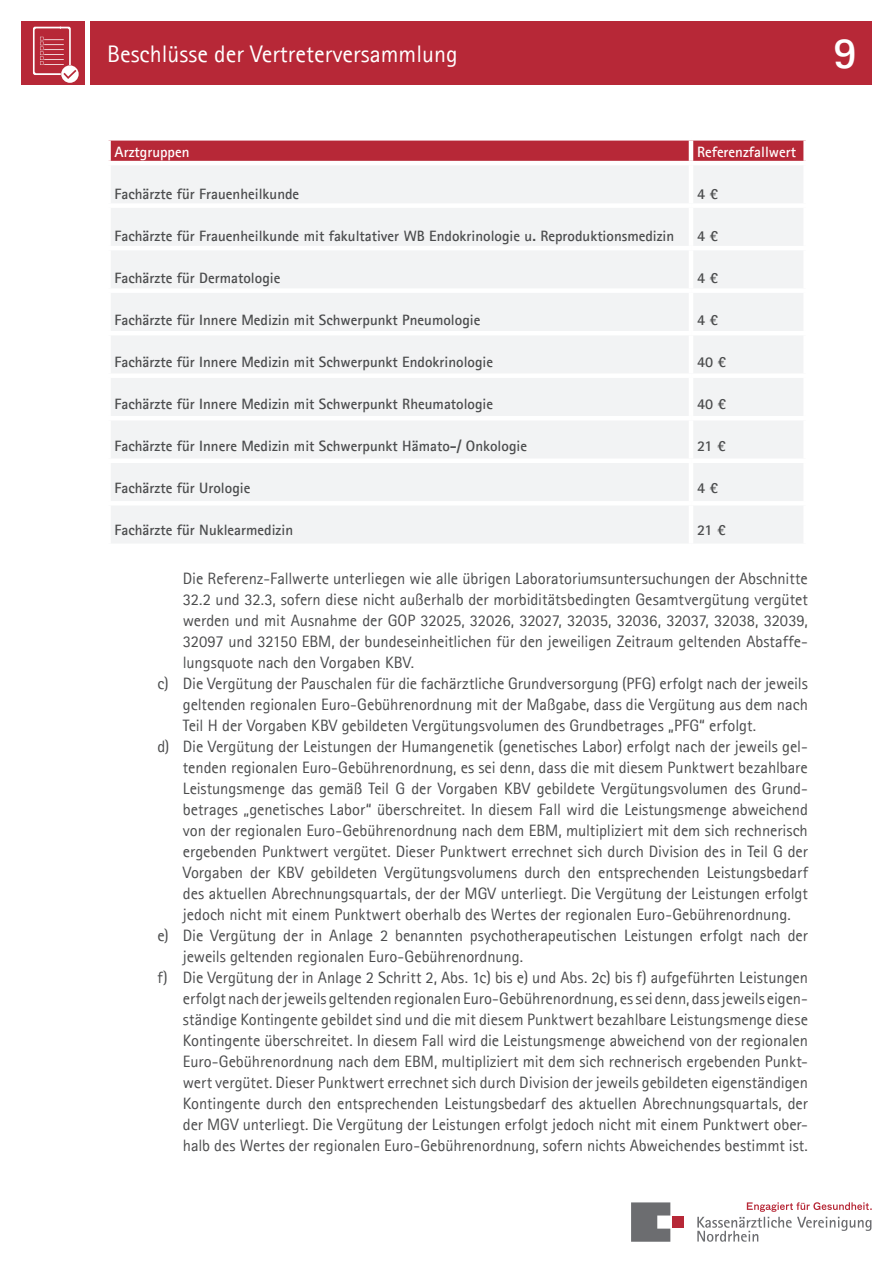
<style>
.page{position:relative;width:893px;height:1263px;background:#fff}
.page>*{position:absolute;margin:0;border:0;box-sizing:border-box;transform-origin:0 0}
.t1{font:700 45px "Agfa Rotis Sans Serif";color:#fff}
.t2{font:24px "Agfa Rotis Sans Serif";color:#fff}
._0_0_1_Aufzählung_1{font:16.5px/21px "Agfa Rotis Sans Serif";letter-spacing:-.005em;color:#4b4c4d;text-align:justify}
._3_0_Kasten_-_Übersc{font:700 15px "Agfa Rotis Sans Serif";color:#4b4c4d}
._3_0_Kasten_-_Übersc-2{font:700 15px "Agfa Rotis Sans Serif";color:#fff}
</style>
<div class="page">
<svg style="left:631px;top:1202px;width:39px;height:40px;background:#7e7f82"></svg>
<div style="left:672px;top:1216px;width:11px;height:12px;background:#b72837"></div>
<svg style="left:697px;top:1202px;width:175px;height:40px"></svg>
<div style="left:90px;top:21px;width:782px;height:64px;background:#b72837"></div>
<div style="left:21px;top:21px;width:64px;height:64px;background:#b72837"></div>
<svg style="left:33px;top:27px;width:46px;height:56px"></svg>
<div style="left:111px;top:141px;width:692px;height:20px;background:#b72837"></div>
<div style="left:111px;top:166px;width:692px;height:377px;background:#f2f3f4"></div>
<hr style="left:689px;top:141px;width:4px;height:20px;background:#fff">
<hr style="left:689px;top:165px;width:4px;height:38px;background:#fff">
<div style="left:106px;top:203px;width:585px;height:5px;background:#fff"></div>
<div style="left:691px;top:203px;width:117px;height:5px;background:#fff"></div>
<hr style="left:689px;top:208px;width:4px;height:38px;background:#fff">
<hr style="left:106px;top:246px;width:585px;height:4px;background:#fff">
<hr style="left:691px;top:246px;width:117px;height:4px;background:#fff">
<hr style="left:689px;top:250px;width:4px;height:38px;background:#fff">
<div style="left:106px;top:288px;width:585px;height:5px;background:#fff"></div>
<div style="left:691px;top:288px;width:117px;height:5px;background:#fff"></div>
<hr style="left:689px;top:293px;width:4px;height:38px;background:#fff">
<hr style="left:106px;top:331px;width:585px;height:4px;background:#fff">
<hr style="left:691px;top:331px;width:117px;height:4px;background:#fff">
<hr style="left:689px;top:335px;width:4px;height:38px;background:#fff">
<div style="left:106px;top:373px;width:585px;height:5px;background:#fff"></div>
<div style="left:691px;top:373px;width:117px;height:5px;background:#fff"></div>
<hr style="left:689px;top:378px;width:4px;height:38px;background:#fff">
<hr style="left:106px;top:416px;width:585px;height:4px;background:#fff">
<hr style="left:691px;top:416px;width:117px;height:4px;background:#fff">
<hr style="left:689px;top:420px;width:4px;height:38px;background:#fff">
<div style="left:106px;top:458px;width:585px;height:5px;background:#fff"></div>
<div style="left:691px;top:458px;width:117px;height:5px;background:#fff"></div>
<hr style="left:689px;top:463px;width:4px;height:38px;background:#fff">
<hr style="left:106px;top:501px;width:585px;height:4px;background:#fff">
<hr style="left:691px;top:501px;width:117px;height:4px;background:#fff">
<hr style="left:689px;top:505px;width:4px;height:38px;background:#fff">
<h2 class="t2" style="left:107px;top:40px;width:352px">Beschlüsse der Vertreterversammlung</h2>
<h1 class="t1" style="left:833px;top:25px;width:26px">9</h1>
<p class="_3_0_Kasten_-_Übersc-2" style="left:115px;top:142px;width:76px">Arztgruppen</p>
<p class="_3_0_Kasten_-_Übersc-2" style="left:697px;top:142px;width:101px">Referenzfallwert</p>
<p class="_3_0_Kasten_-_Übersc" style="left:115px;top:184px;width:186px">Fachärzte für Frauenheilkunde</p>
<p class="_3_0_Kasten_-_Übersc" style="left:697px;top:184px;width:23px">4 €</p>
<p class="_3_0_Kasten_-_Übersc" style="left:115px;top:226px;width:561px">Fachärzte für Frauenheilkunde mit fakultativer WB Endokrinologie u. Reproduktionsmedizin</p>
<p class="_3_0_Kasten_-_Übersc" style="left:697px;top:226px;width:23px">4 €</p>
<p class="_3_0_Kasten_-_Übersc" style="left:115px;top:268px;width:167px">Fachärzte für Dermatologie</p>
<p class="_3_0_Kasten_-_Übersc" style="left:697px;top:268px;width:23px">4 €</p>
<p class="_3_0_Kasten_-_Übersc" style="left:115px;top:310px;width:367px">Fachärzte für Innere Medizin mit Schwerpunkt Pneumologie</p>
<p class="_3_0_Kasten_-_Übersc" style="left:697px;top:310px;width:23px">4 €</p>
<p class="_3_0_Kasten_-_Übersc" style="left:115px;top:352px;width:380px">Fachärzte für Innere Medizin mit Schwerpunkt Endokrinologie</p>
<p class="_3_0_Kasten_-_Übersc" style="left:697px;top:352px;width:31px">40 €</p>
<p class="_3_0_Kasten_-_Übersc" style="left:115px;top:394px;width:380px">Fachärzte für Innere Medizin mit Schwerpunkt Rheumatologie</p>
<p class="_3_0_Kasten_-_Übersc" style="left:697px;top:394px;width:31px">40 €</p>
<p class="_3_0_Kasten_-_Übersc" style="left:115px;top:436px;width:414px">Fachärzte für Innere Medizin mit Schwerpunkt Hämato-/ Onkologie</p>
<p class="_3_0_Kasten_-_Übersc" style="left:697px;top:436px;width:30px">21 €</p>
<p class="_3_0_Kasten_-_Übersc" style="left:115px;top:478px;width:137px">Fachärzte für Urologie</p>
<p class="_3_0_Kasten_-_Übersc" style="left:697px;top:478px;width:23px">4 €</p>
<p class="_3_0_Kasten_-_Übersc" style="left:115px;top:520px;width:180px">Fachärzte für Nuklearmedizin</p>
<p class="_3_0_Kasten_-_Übersc" style="left:697px;top:520px;width:30px">21 €</p>
<p class="_0_0_1_Aufzählung_1" style="left:183px;top:568px;width:627px">Die Referenz-Fallwerte unterliegen wie alle übrigen Laboratoriumsuntersuchungen der Abschnitte 32.2 und 32.3, sofern diese nicht außerhalb der morbiditätsbedingten Gesamtvergütung vergütet werden und mit Ausnahme der GOP 32025, 32026, 32027, 32035, 32036, 32037, 32038, 32039, 32097 und 32150 EBM, der bundeseinheitlichen für den jeweiligen Zeitraum geltenden Abstaffe&shy;lungsquote nach den Vorgaben KBV.</p>
<p class="_0_0_1_Aufzählung_1" style="left:183px;top:673px;width:627px;text-indent:-26px">c) Die Vergütung der Pauschalen für die fachärztliche Grundversorgung (PFG) erfolgt nach der jeweils geltenden regionalen Euro-Gebührenordnung mit der Maßgabe, dass die Vergütung aus dem nach Teil H der Vorgaben KBV gebildeten Vergütungsvolumen des Grundbetrages „PFG“ erfolgt.</p>
<p class="_0_0_1_Aufzählung_1" style="left:183px;top:736px;width:627px;text-indent:-26px">d) Die Vergütung der Leistungen der Humangenetik (genetisches Labor) erfolgt nach der jeweils gel&shy;tenden regionalen Euro-Gebührenordnung, es sei denn, dass die mit diesem Punktwert bezahlbare Leistungsmenge das gemäß Teil G der Vorgaben KBV gebildete Vergütungsvolumen des Grund&shy;betrages „genetisches Labor“ überschreitet. In diesem Fall wird die Leistungsmenge abweichend von der regionalen Euro-Gebührenordnung nach dem EBM, multipliziert mit dem sich rechnerisch ergebenden Punktwert vergütet. Dieser Punktwert errechnet sich durch Division des in Teil G der Vorgaben der KBV gebildeten Vergütungsvolumens durch den entsprechenden Leistungsbedarf des aktuellen Abrechnungsquartals, der der MGV unterliegt. Die Vergütung der Leistungen erfolgt jedoch nicht mit einem Punktwert oberhalb des Wertes der regionalen Euro-Gebührenordnung.</p>
<p class="_0_0_1_Aufzählung_1" style="left:183px;top:925px;width:627px;text-indent:-26px">e) Die Vergütung der in Anlage 2 benannten psychotherapeutischen Leistungen erfolgt nach der jeweils geltenden regionalen Euro-Gebührenordnung.</p>
<p class="_0_0_1_Aufzählung_1" style="left:183px;top:967px;width:627px;text-indent:-26px">f) Die Vergütung der in Anlage 2 Schritt 2, Abs. 1c) bis e) und Abs. 2c) bis f) aufgeführten Leistungen erfolgt nach der jeweils geltenden regionalen Euro-Gebührenordnung, es sei denn, dass jeweils eigen&shy;ständige Kontingente gebildet sind und die mit diesem Punktwert bezahlbare Leistungsmenge diese Kontingente überschreitet. In diesem Fall wird die Leistungsmenge abweichend von der regionalen Euro-Gebührenordnung nach dem EBM, multipliziert mit dem sich rechnerisch ergebenden Punkt&shy;wert vergütet. Dieser Punktwert errechnet sich durch Division der jeweils gebildeten eigenständigen Kontingente durch den entsprechenden Leistungsbedarf des aktuellen Abrechnungsquartals, der der MGV unterliegt. Die Vergütung der Leistungen erfolgt jedoch nicht mit einem Punktwert ober&shy;halb des Wertes der regionalen Euro-Gebührenordnung, sofern nichts Abweichendes bestimmt ist.</p>
</div>
